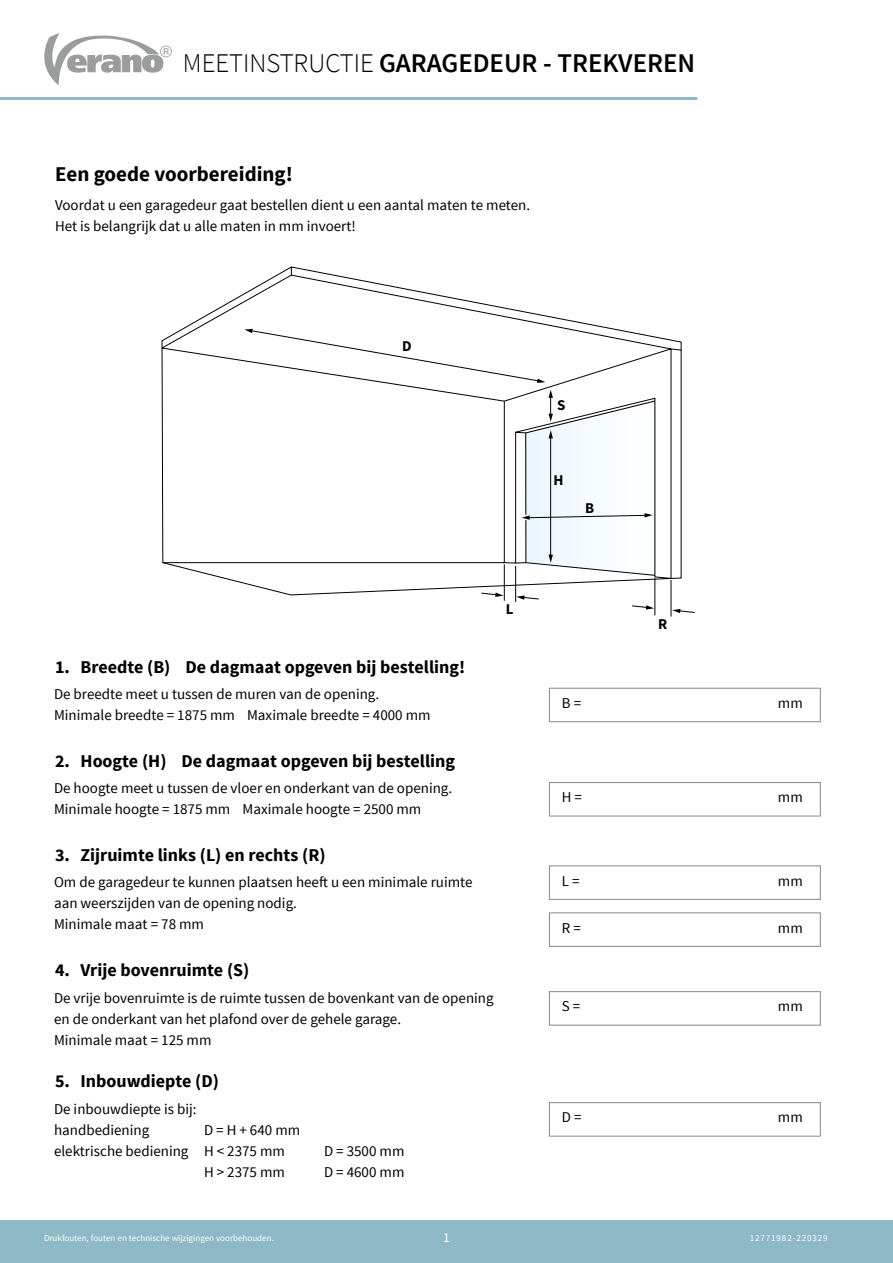
<style>
.page{position:relative;width:893px;height:1263px;background:#fff}
.page>*{position:absolute;margin:0;border:0;box-sizing:border-box;transform-origin:0 0}
.t1{font:600 27px "Source Sans Pro";color:#000}
.t2{font:700 21px "Source Sans Pro";color:#000}
.t3{font:700 18px "Source Sans Pro";color:#000}
.t4{font:15px/21px "Source Sans Pro";color:#000}
.t5{font:700 15px "Source Sans Pro";color:#000}
.t6{font:13.5px "Source Sans Pro";color:#fff}
.t7{font:9px "Source Sans Pro";color:#fff}
.t8{font:9px "Source Sans Pro";letter-spacing:.1em;color:#fff}
.s1{font-weight:300}
</style>
<div class="page">
<div style="left:0;top:1220px;width:893px;height:43px;background:#8db8c5"></div>
<svg style="left:44px;top:33px;width:128px;height:52px"></svg>
<hr style="left:0;top:97px;width:697px;height:3px;background:#8db8c5">
<svg style="left:161px;top:266px;width:510px;height:329px"></svg>
<svg style="left:163px;top:563px;width:341px;height:1px"></svg>
<hr style="left:163px;top:562px;width:341px;height:1px;background:#000">
<hr style="left:655px;top:578px;width:1px;height:37px;background:#000">
<hr style="left:671px;top:580px;width:1px;height:36px;background:#000">
<hr style="left:504px;top:564px;width:1px;height:37px;background:#000">
<hr style="left:515px;top:566px;width:1px;height:36px;background:#000">
<svg style="left:244px;top:329px;width:438px;height:250px"></svg>
<svg style="left:632px;top:605px;width:22px;height:5px"></svg>
<svg style="left:672px;top:609px;width:23px;height:4px"></svg>
<svg style="left:481px;top:592px;width:22px;height:5px"></svg>
<svg style="left:516px;top:595px;width:23px;height:5px"></svg>
<div style="left:549px;top:688px;width:272px;height:34px;border:1px solid #87888a"></div>
<div style="left:549px;top:782px;width:272px;height:34px;border:1px solid #87888a"></div>
<div style="left:549px;top:865px;width:272px;height:35px;border:1px solid #87888a"></div>
<div style="left:549px;top:912px;width:272px;height:35px;border:1px solid #87888a"></div>
<div style="left:549px;top:991px;width:272px;height:34px;border:1px solid #87888a"></div>
<div style="left:549px;top:1102px;width:272px;height:34px;border:1px solid #87888a"></div>
<h1 class="t1" style="left:183px;top:46px;width:514px"><span class="s1">MEETINSTRUCTIE</span> GARAGEDEUR - TREKVEREN</h1>
<h2 class="t2" style="left:55px;top:160px;width:239px">Een goede voorbereiding!</h2>
<p class="t4" style="left:55px;top:195px;width:477px">Voordat u een garagedeur gaat bestellen dient u een aantal maten te meten.<br>Het is belangrijk dat u alle maten in mm invoert!</p>
<p class="t5" style="left:402px;top:336px;width:11px">D</p>
<p class="t3" style="left:55px;top:655px;width:412px">1. Breedte (B) De dagmaat opgeven bij bestelling!</p>
<p class="t4" style="left:54px;top:684px;width:378px">De breedte meet u tussen de muren van de opening.<br>Minimale breedte = 1875 mm Maximale breedte = 4000 mm</p>
<p class="t3" style="left:55px;top:749px;width:402px">2. Hoogte (H) De dagmaat opgeven bij bestelling</p>
<p class="t4" style="left:54px;top:778px;width:400px">De hoogte meet u tussen de vloer en onderkant van de opening.<br>Minimale hoogte = 1875 mm Maximale hoogte = 2500 mm</p>
<p class="t3" style="left:55px;top:843px;width:272px">3. Zijruimte links (L) en rechts (R)</p>
<p class="t4" style="left:54px;top:872px;width:420px">Om de garagedeur te kunnen plaatsen heeft u een minimale ruimte aan weerszijden van de opening nodig.<br>Minimale maat = 78 mm</p>
<p class="t3" style="left:55px;top:958px;width:196px">4. Vrije bovenruimte (S)</p>
<p class="t5" style="left:506px;top:599px;width:9px">L</p>
<p class="t5" style="left:557px;top:395px;width:10px">S</p>
<p class="t5" style="left:553px;top:470px;width:12px">H</p>
<p class="t5" style="left:585px;top:498px;width:11px">B</p>
<p class="t5" style="left:658px;top:614px;width:11px">R</p>
<p class="t4" style="left:562px;top:693px;width:21px">B =</p>
<p class="t4" style="left:778px;top:693px;width:26px">mm</p>
<p class="t4" style="left:562px;top:787px;width:22px">H =</p>
<p class="t4" style="left:778px;top:787px;width:26px">mm</p>
<p class="t4" style="left:562px;top:870px;width:19px">L =</p>
<p class="t4" style="left:778px;top:870px;width:26px">mm</p>
<p class="t4" style="left:562px;top:917px;width:21px">R =</p>
<p class="t4" style="left:778px;top:917px;width:26px">mm</p>
<p class="t4" style="left:54px;top:987px;width:441px">De vrije bovenruimte is de ruimte tussen de bovenkant van de opening en de onderkant van het plafond over de gehele garage.<br>Minimale maat = 125 mm</p>
<p class="t4" style="left:562px;top:996px;width:20px">S =</p>
<p class="t4" style="left:778px;top:996px;width:26px">mm</p>
<p class="t3" style="left:55px;top:1070px;width:166px">5. Inbouwdiepte (D)</p>
<p class="t4" style="left:54px;top:1098px;width:144px">De inbouwdiepte is bij: handbediening</p>
<p class="t4" style="left:54px;top:1119px;width:248px;text-indent:150px">D = H + 640 mm elektrische bediening H &lt; 2375 mm</p>
<p class="t4" style="left:324px;top:1140px;width:82px">D = 3500 mm</p>
<p class="t4" style="left:204px;top:1161px;width:82px">H &gt; 2375 mm</p>
<p class="t4" style="left:324px;top:1161px;width:82px">D = 4600 mm</p>
<p class="t4" style="left:562px;top:1107px;width:21px">D =</p>
<p class="t4" style="left:778px;top:1107px;width:26px">mm</p>
<p class="t7" style="left:44px;top:1233px;width:231px">Drukfouten, fouten en technische wijzigingen voorbehouden.</p>
<p class="t6" style="left:443px;top:1229px;width:8px">1</p>
<p class="t8" style="left:750px;top:1233px;width:80px">12771982-220329</p>
</div>
